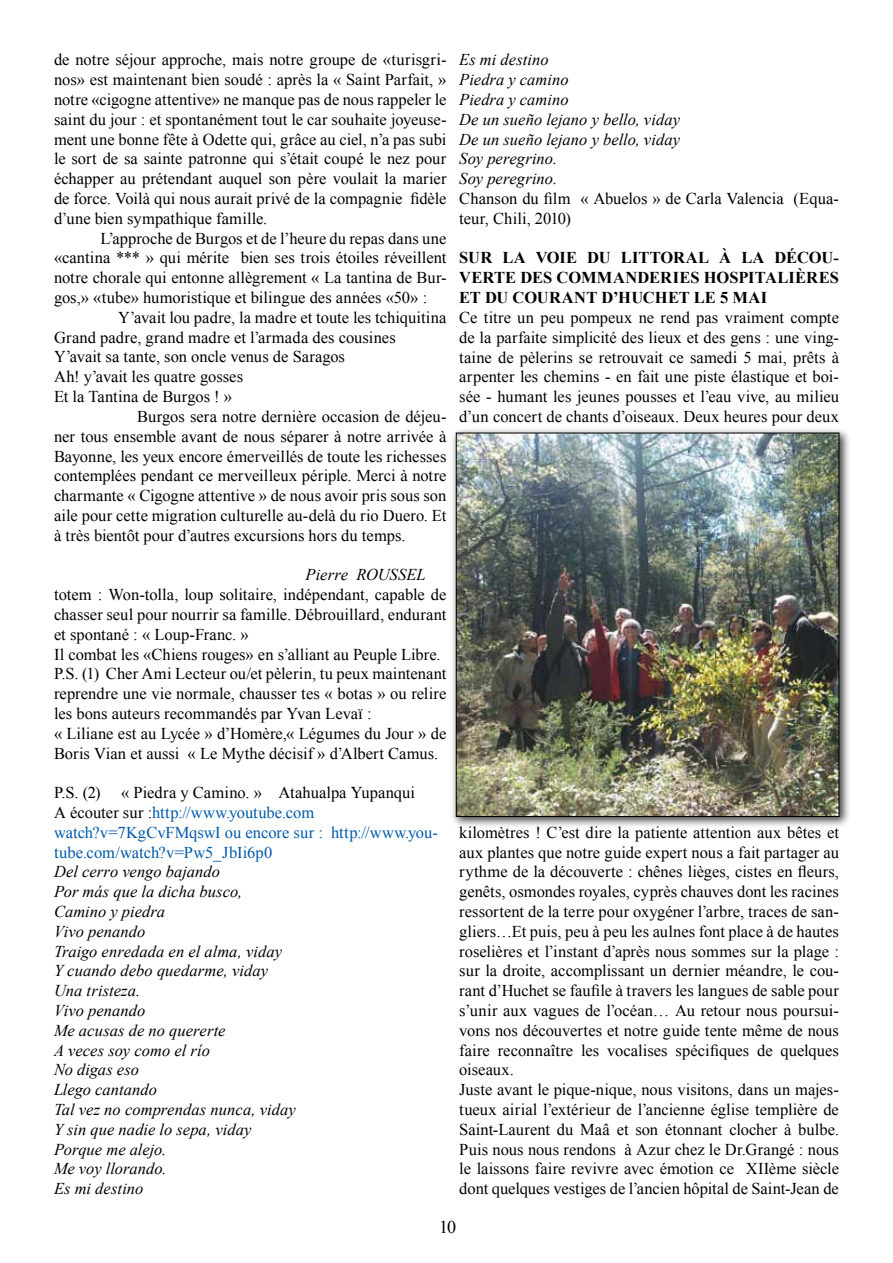
<style>
.page{position:relative;width:893px;height:1263px;background:#fff}
.page>*{position:absolute;margin:0;border:0;box-sizing:border-box;transform-origin:0 0}
.t1{font:18px "Times New Roman";color:#000}
.t2{font:16.5px/19.8px "Times New Roman";color:#000;text-align:justify}
.t3{font:italic 16.5px/19.8px "Times New Roman";letter-spacing:.005em;color:#000}
.t4{font:16.5px/19.8px "Times New Roman";letter-spacing:.005em;color:#005aaa}
.t5{font:700 16.5px/19.8px "Times New Roman";letter-spacing:.01em;color:#000;text-align:justify}
.s1{color:#000}
</style>
<div class="page">
<div style="left:451px;top:427px;width:400px;height:401px;background:#000;opacity:.75"></div>
<img style="left:458px;top:435px;width:379px;height:380px">
<div style="left:456px;top:433px;width:383px;height:384px;border:1px solid #000"></div>
<p class="t2" style="left:54px;top:50px;width:394px">de notre séjour approche, mais notre groupe de «turisgri&shy;nos» est maintenant bien soudé : après la « Saint Parfait, » notre «cigogne attentive» ne manque pas de nous rappeler le saint du jour : et spontanément tout le car souhaite joyeuse&shy;ment une bonne fête à Odette qui, grâce au ciel, n’a pas subi le sort de sa sainte patronne qui s’était coupé le nez pour échapper au prétendant auquel son père voulait la marier de force. Voilà qui nous aurait privé de la compagnie fidèle d’une bien sympathique famille.</p>
<p class="t2" style="left:54px;top:228px;width:394px;text-indent:46px">L’approche de Burgos et de l’heure du repas dans une «cantina *** » qui mérite bien ses trois étoiles réveillent notre chorale qui entonne allègrement « La tantina de Bur&shy;gos,» «tube» humoristique et bilingue des années «50» :</p>
<p class="t2" style="left:118px;top:307px;width:330px">Y’avait lou padre, la madre et toute les tchiquitina</p>
<p class="t2" style="left:54px;top:327px;width:343px">Grand padre, grand madre et l’armada des cousines</p>
<p class="t2" style="left:54px;top:347px;width:293px">Y’avait sa tante, son oncle venus de Saragos</p>
<p class="t2" style="left:54px;top:367px;width:191px">Ah! y’avait les quatre gosses</p>
<p class="t2" style="left:54px;top:386px;width:180px">Et la Tantina de Burgos ! »</p>
<p class="t2" style="left:137px;top:406px;width:311px">Burgos sera notre dernière occasion de déjeu-</p>
<p class="t2" style="left:54px;top:426px;width:394px">ner tous ensemble avant de nous séparer à notre arrivée à</p>
<p class="t2" style="left:54px;top:446px;width:394px">Bayonne, les yeux encore émerveillés de toute les richesses</p>
<p class="t2" style="left:54px;top:466px;width:394px">contemplées pendant ce merveilleux périple. Merci à notre</p>
<p class="t2" style="left:54px;top:485px;width:394px">charmante « Cigogne attentive » de nous avoir pris sous son</p>
<p class="t2" style="left:54px;top:505px;width:394px">aile pour cette migration culturelle au-delà du rio Duero. Et</p>
<p class="t2" style="left:54px;top:525px;width:353px">à très bientôt pour d’autres excursions hors du temps.</p>
<p class="t3" style="left:306px;top:564px;width:121px">Pierre ROUSSEL</p>
<p class="t2" style="left:54px;top:584px;width:394px;text-align:left">totem : Won-tolla, loup solitaire, indépendant, capable de chasser seul pour nourrir sa famille. Débrouillard, endurant et spontané : « Loup-Franc. »<br>Il combat les «Chiens rouges» en s’alliant au Peuple Libre.<br>P.S. (1) Cher Ami Lecteur ou/et pèlerin, tu peux maintenant reprendre une vie normale, chausser tes « botas » ou relire les bons auteurs recommandés par Yvan Levaï :<br>« Liliane est au Lycée » d’Homère,« Légumes du Jour » de Boris Vian et aussi « Le Mythe décisif » d’Albert Camus.</p>
<p class="t4" style="left:54px;top:782px;width:385px"><span class="s1">P.S. (2) « Piedra y Camino. » Atahualpa Yupanqui<br>A écouter sur :</span>http://www.youtube.com watch?v=7KgCvFMqswI ou encore sur : http://www.you&shy;tube.com/watch?v=Pw5_JbIi6p0</p>
<p class="t3" style="left:54px;top:861px;width:243px">Del cerro vengo bajando<br>Por más que la dicha busco,<br>Camino y piedra<br>Vivo penando<br>Traigo enredada en el alma, viday<br>Y cuando debo quedarme, viday<br>Una tristeza.<br>Vivo penando<br>Me acusas de no quererte<br>A veces soy como el río<br>No digas eso<br>Llego cantando<br>Tal vez no comprendas nunca, viday<br>Y sin que nadie lo sepa, viday<br>Porque me alejo.<br>Me voy llorando.<br>Es mi destino</p>
<p class="t3" style="left:459px;top:50px;width:222px">Es mi destino<br>Piedra y camino<br>Piedra y camino<br>De un sueño lejano y bello, viday<br>De un sueño lejano y bello, viday<br>Soy peregrino.<br>Soy peregrino.</p>
<p class="t2" style="left:459px;top:188px;width:381px">Chanson du film « Abuelos » de Carla Valencia (Equa&shy;teur, Chili, 2010)</p>
<p class="t5" style="left:459px;top:248px;width:141px">SUR LA VOIE DU</p>
<p class="t5" style="left:621px;top:248px;width:23px">LITTO</p>
<p class="t5" style="left:459px;top:248px;width:381px;text-indent:214px">RAL À LA DÉCOU-VERTE DES COMMANDERIES HO SPITALIÈRES ET DU COURANT D’HUCHET LE 5 MAI</p>
<p class="t2" style="left:459px;top:307px;width:381px">Ce titre un peu pompeux ne rend pas vraiment compte de la parfaite simplicité des lieux et des gens : une ving&shy;taine de pèlerins se retrouvait ce samedi 5 mai, prêts à arpenter les chemins - en fait une piste élastique et boi&shy;sée - humant les jeunes pousses et l’eau vive, au milieu d’un concert de chants d’oiseaux. Deux heures pour deux</p>
<p class="t2" style="left:459px;top:822px;width:381px;text-align:left">kilomètres ! C’est dire la patiente attention aux bêtes et aux plantes que notre guide expert nous a fait partager au rythme de la découverte : chênes lièges, cistes en fleurs, genêts, osmondes royales, cyprès chauves dont les racines ressortent de la terre pour oxygéner l’arbre, traces de san&shy;gliers…Et puis, peu à peu les aulnes font place à de hautes roselières et l’instant d’après nous sommes sur la plage : sur la droite, accomplissant un dernier méandre, le cou&shy;rant d’Huchet se faufile à travers les langues de sable pour s’unir aux vagues de l’océan… Au retour nous poursui&shy;vons nos découvertes et notre guide tente même de nous faire reconnaître les vocalises spécifiques de quelques oiseaux.<br>Juste avant le pique-nique, nous visitons, dans un majes&shy;tueux airial l’extérieur de l’ancienne église templière de Saint-Laurent du Maâ et son étonnant clocher à bulbe.<br>Puis nous nous rendons à Azur chez le Dr.Grangé : nous le laissons faire revivre avec émotion ce XIIème siècle dont quelques vestiges de l’ancien hôpital de Saint-Jean de</p>
<p class="t1" style="left:439px;top:1215px;width:18px">10</p>
</div>
